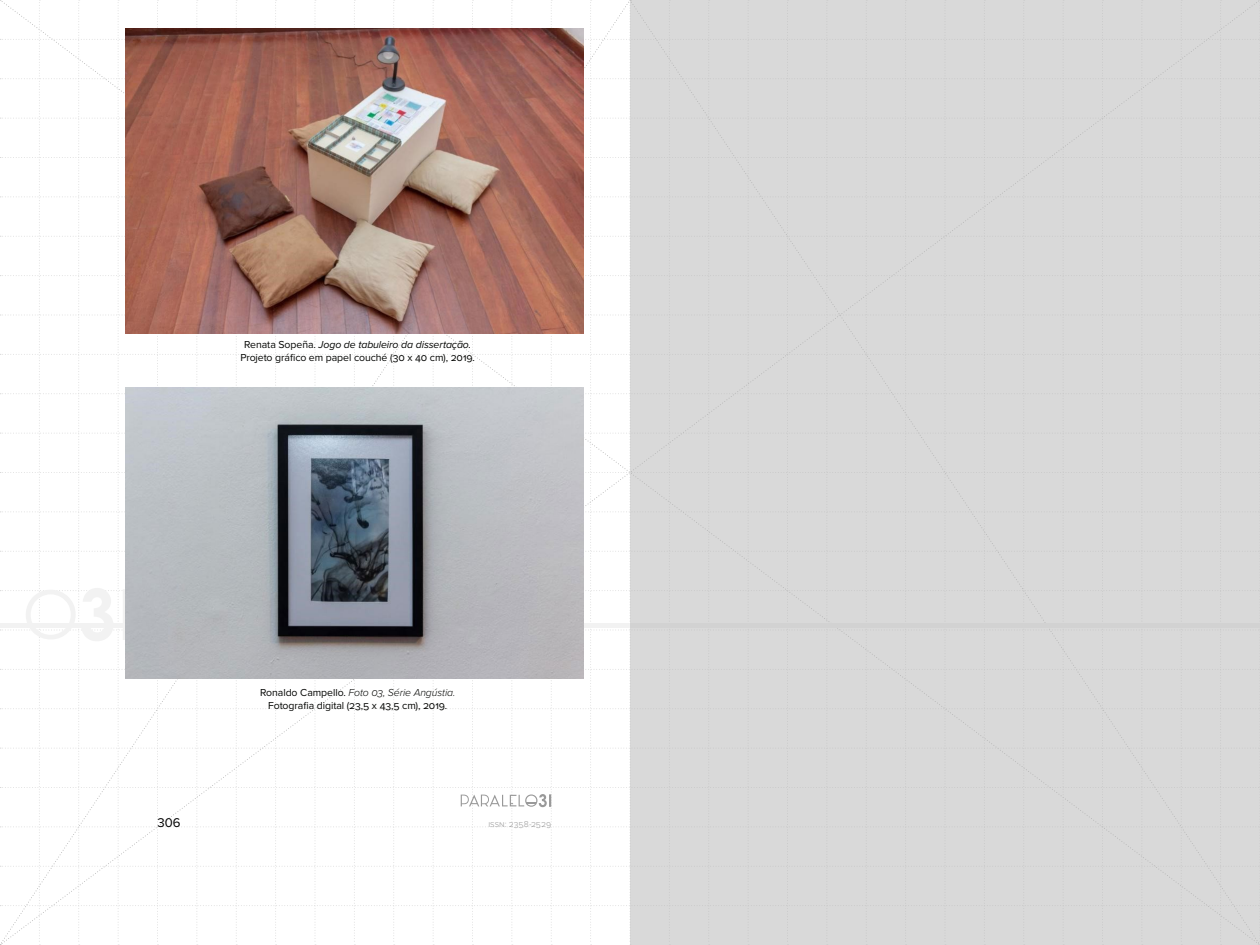
<style>
.page{position:relative;width:1260px;height:945px;background:#fff}
.page>*{position:absolute;margin:0;border:0;box-sizing:border-box;transform-origin:0 0}
.t1{font:13.12px "Proxima Nova";color:#000}
.t2{font:10.5px/13.1px "Proxima Nova";letter-spacing:-.005em;color:#040503;text-align:center}
.t3{font:300 8.75px "Proxima Nova";letter-spacing:.005em;color:#999}
.s1{font-style:italic}
.s2{font-weight:300;font-style:italic}
</style>
<div class="page">
<svg style="left:0;top:0;width:630px;height:945px"></svg>
<img style="left:125px;top:28px;width:458px;height:305px">
<img style="left:125px;top:387px;width:459px;height:292px">
<div style="left:630px;top:0;width:630px;height:945px;background:#d9d9d9"></div>
<p class="t2" style="left:240px;top:338px;width:236px">Renata Sopeña. <span class="s1">Jogo de tabuleiro da dissertação.<br></span>Projeto gráfico em papel couché (30 x 40 cm), 2019.</p>
<p class="t2" style="left:260px;top:686px;width:197px">Ronaldo Campello. <span class="s2">Foto 03, Série Angústia.<br></span>Fotografia digital (23,5 x 43,5 cm), 2019.</p>
<p class="t1" style="left:158px;top:815px;width:25px">306</p>
<p class="t3" style="left:488px;top:820px;width:64px">issn: 2358-2529</p>
</div>
